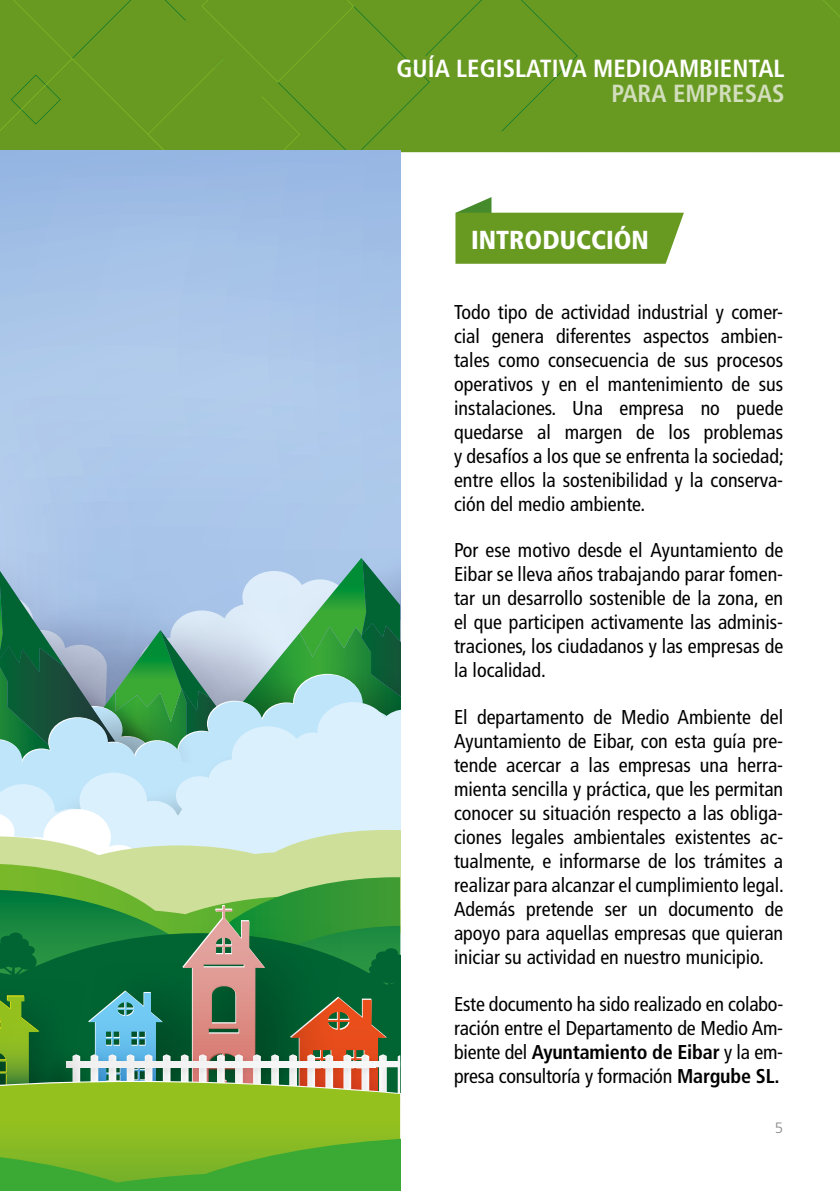
<style>
.page{position:relative;width:840px;height:1191px;background:#fff}
.page>*{position:absolute;margin:0;border:0;box-sizing:border-box;transform-origin:0 0}
.t1{font:900 condensed 26px "Frutiger";color:#fff}
.t2{font:700 condensed 24.8px "Frutiger";color:#fff}
.t3{font:700 condensed 24.8px "Frutiger";color:#d2debc}
.t4{font:condensed 20px/24px "Frutiger";color:#000;text-align:justify}
.t5{font:300 15px "Frutiger";color:#878787}
.s1{font-weight:700}
</style>
<div class="page">
<div style="left:577px;top:0;width:262px;height:152px;background:#689a22"></div>
<div style="left:0;top:0;width:577px;height:152px;background:#689a22"></div>
<svg style="left:804px;top:0;width:35px;height:34px"></svg>
<svg style="left:455px;top:197px;width:228px;height:67px"></svg>
<svg style="left:0;top:151px;width:400px;height:372px;background:#a7c3e8"></svg>
<div style="left:149px;top:523px;width:118px;height:35px;background:#a9c5e9"></div>
<div style="left:267px;top:509px;width:133px;height:49px;background:#acc7ea"></div>
<div style="left:0;top:467px;width:149px;height:91px;background:#acc7ea"></div>
<svg style="left:0;top:558px;width:400px;height:633px;background:#80b082"></svg>
<p class="t2" style="left:396px;top:54px;width:389px">GUÍA LEGISLATIVA MEDIOAMBIENTAL</p>
<p class="t3" style="left:611px;top:78px;width:174px">PARA EMPRESAS</p>
<h1 class="t1" style="left:471px;top:224px;width:179px">INTRODUCCIÓN</h1>
<p class="t4" style="left:454px;top:300px;width:331px">Todo tipo de actividad industrial y comer&shy;cial genera diferentes aspectos ambien&shy;tales como consecuencia de sus procesos operativos y en el mantenimiento de sus instalaciones. Una empresa no puede quedarse al margen de los problemas y desafíos a los que se enfrenta la sociedad; entre ellos la sostenibilidad y la conserva&shy;ción del medio ambiente.</p>
<p class="t4" style="left:454px;top:538px;width:330px">Por ese motivo desde el Ayuntamiento de Eibar se lleva años trabajando parar fomen&shy;tar un desarrollo sostenible de la zona, en el que participen activamente las adminis&shy;traciones, los ciudadanos y las empresas de la localidad.</p>
<p class="t4" style="left:454px;top:705px;width:331px">El departamento de Medio Ambiente del Ayuntamiento de Eibar, con esta guía pre&shy;tende acercar a las empresas una herra&shy;mienta sencilla y práctica, que les permitan conocer su situación respecto a las obliga&shy;ciones legales ambientales existentes ac&shy;tualmente, e informarse de los trámites a realizar para alcanzar el cumplimiento legal.<br>Además pretende ser un documento de apoyo para aquellas empresas que quieran iniciar su actividad en nuestro municipio.</p>
<p class="t4" style="left:454px;top:992px;width:330px">Este documento ha sido realizado en colabo&shy;ración entre el Departamento de Medio Am&shy;biente del <span class="s1">Ayuntamiento de Eibar</span> y la em&shy;presa consultoría y formación <span class="s1">Margube SL.</span></p>
<p class="t5" style="left:774px;top:1119px;width:10px">5</p>
</div>
